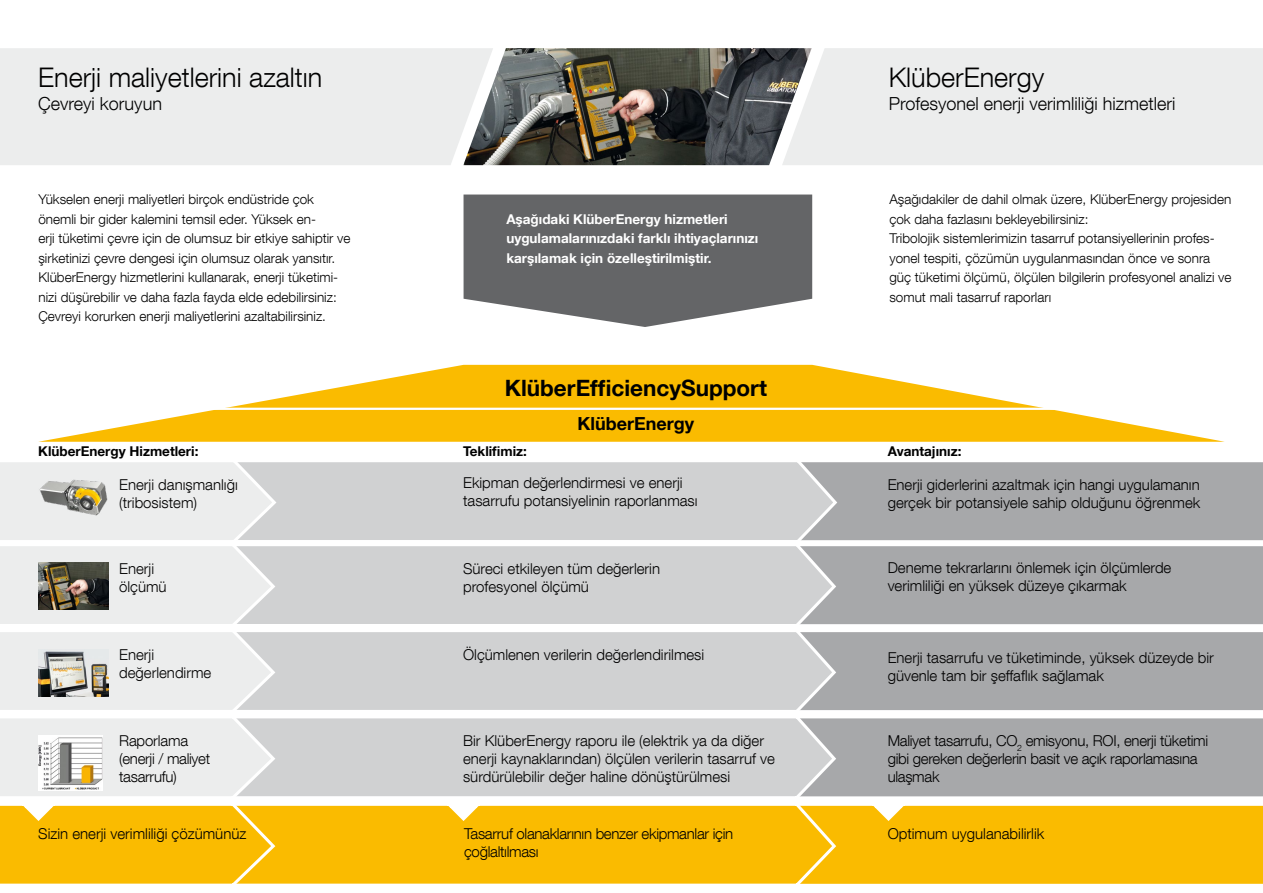
<style>
.page{position:relative;width:1263px;height:893px;background:#fff}
.page>*{position:absolute;margin:0;border:0;box-sizing:border-box;transform-origin:0 0}
.t1{font:300 27px "Helvetica Neue LT Com";color:#000}
.t2{font:700 22.5px "Helvetica Neue LT Com";color:#000}
.t3{font:300 18px "Helvetica Neue LT Com";color:#000}
.t4{font:700 18px "Helvetica Neue LT Com";color:#000}
.t5{font:300 15px/18px "Helvetica Neue LT Com";color:#000}
.t6{font:300 15px/18px "Helvetica Neue LT Com";letter-spacing:-.02em;color:#000}
.t7{font:300 13.5px/19.5px "Helvetica Neue LT Com";color:#000}
.t8{font:700 13.5px/19.5px "Helvetica Neue LT Com";color:#fff}
.t9{font:700 13.5px "Helvetica Neue LT Com";color:#000}
</style>
<div class="page">
<svg style="left:463px;top:195px;width:349px;height:132px;background:#747577"></svg>
<svg style="left:38px;top:365px;width:1187px;height:77px;fill:#fabb00"></svg>
<div style="left:279px;top:462px;width:470px;height:78px;background:#d0d1d2"></div>
<div style="left:279px;top:546px;width:470px;height:78px;background:#d0d1d2"></div>
<div style="left:279px;top:632px;width:470px;height:78px;background:#d0d1d2"></div>
<div style="left:279px;top:718px;width:470px;height:78px;background:#d0d1d2"></div>
<svg style="left:749px;top:462px;width:514px;height:422px;background:#bfb69a"></svg>
<svg style="left:279px;top:801px;width:559px;height:83px;background:#fac013"></svg>
<svg style="left:0;top:462px;width:279px;height:422px;background:#eee2bd"></svg>
<img style="left:38px;top:563px;width:71px;height:47px">
<img style="left:38px;top:649px;width:71px;height:47px">
<img style="left:38px;top:736px;width:65px;height:54px">
<div style="left:0;top:48px;width:463px;height:117px;background:#eceded"></div>
<div style="left:812px;top:48px;width:451px;height:117px;background:#eceded"></div>
<img style="left:38px;top:480px;width:72px;height:35px">
<hr style="left:193px;top:408px;width:864px;height:2px;background:#fff">
<img style="left:463px;top:48px;width:349px;height:117px">
<h1 class="t1" style="left:38px;top:61px;width:286px">Enerji maliyetlerini azaltın</h1>
<p class="t3" style="left:38px;top:92px;width:125px">Çevreyi koruyun</p>
<h1 class="t1" style="left:889px;top:61px;width:157px">KlüberEnergy</h1>
<p class="t3" style="left:889px;top:92px;width:288px">Profesyonel enerji verimliliği hizmetleri</p>
<p class="t7" style="left:38px;top:189px;width:314px">Yükselen enerji maliyetleri birçok endüstride çok önemli bir gider kalemini temsil eder. Yüksek en-<br>erji tüketimi çevre için de olumsuz bir etkiye sahiptir ve şirketinizi çevre dengesi için olumsuz olarak yansıtır.<br>KlüberEnergy hizmetlerini kullanarak, enerji tüketimi&shy;nizi düşürebilir ve daha fazla fayda elde edebilirsiniz:<br>Çevreyi korurken enerji maliyetlerini azaltabilirsiniz.</p>
<p class="t7" style="left:889px;top:189px;width:344px">Aşağıdakiler de dahil olmak üzere, KlüberEnergy projesiden çok daha fazlasını bekleyebilirsiniz:<br>Tribolojik sistemlerimizin tasarruf potansiyellerinin profes&shy;yonel tespiti, çözümün uygulanmasından önce ve sonra güç tüketimi ölçümü, ölçülen bilgilerin profesyonel analizi ve somut mali tasarruf raporları</p>
<p class="t8" style="left:506px;top:209px;width:254px">Aşağıdaki KlüberEnergy hizmetleri uygulamalarınızdaki farklı ihtiyaçlarınızı karşılamak için özelleştirilmiştir.</p>
<h2 class="t2" style="left:505px;top:374px;width:264px">KlüberEfficiencySupport</h2>
<p class="t4" style="left:577px;top:412px;width:118px">KlüberEnergy</p>
<p class="t9" style="left:38px;top:443px;width:162px">KlüberEnergy Hizmetleri:</p>
<p class="t9" style="left:463px;top:443px;width:65px">Teklifimiz:</p>
<p class="t9" style="left:888px;top:443px;width:75px">Avantajınız:</p>
<p class="t5" style="left:463px;top:473px;width:236px">Ekipman değerlendirmesi ve enerji tasarrufu potansiyelinin raporlanması</p>
<p class="t5" style="left:119px;top:476px;width:120px">Enerji danışmanlığı (tribosistem)</p>
<p class="t5" style="left:888px;top:476px;width:314px">Enerji giderlerini azaltmak için hangi uygulamanın gerçek bir potansiyele sahip olduğunu öğrenmek</p>
<p class="t5" style="left:119px;top:559px;width:49px">Enerji ölçümü</p>
<p class="t5" style="left:463px;top:559px;width:199px">Süreci etkileyen tüm değerlerin profesyonel ölçümü</p>
<p class="t5" style="left:888px;top:559px;width:285px">Deneme tekrarlarını önlemek için ölçümlerde verimliliği en yüksek düzeye çıkarmak</p>
<p class="t5" style="left:119px;top:645px;width:94px">Enerji değerlendirme</p>
<p class="t5" style="left:463px;top:646px;width:243px">Ölçümlenen verilerin değerlendirilmesi</p>
<p class="t5" style="left:888px;top:649px;width:328px">Enerji tasarrufu ve tüketiminde, yüksek düzeyde bir güvenle tam bir şeffaflık sağlamak</p>
<p class="t6" style="left:119px;top:732px;width:93px">Raporlama (enerji / maliyet tasarrufu)</p>
<p class="t5" style="left:463px;top:732px;width:313px">Bir KlüberEnergy raporu ile (elektrik ya da diğer enerji kaynaklarından) ölçülen verilerin tasarruf ve sürdürülebilir değer haline dönüştürülmesi</p>
<p class="t6" style="left:888px;top:732px;width:322px">Maliyet tasarrufu, CO<sub>2</sub> emisyonu, ROI, enerji tüketimi gibi gereken değerlerin basit ve açık raporlamasına ulaşmak</p>
<p class="t5" style="left:38px;top:824px;width:210px">Sizin enerji verimliliği çözümünüz</p>
<p class="t6" style="left:464px;top:824px;width:271px">Tasarruf olanaklarının benzer ekipmanlar için çoğlaltılması</p>
<p class="t5" style="left:888px;top:824px;width:158px">Optimum uygulanabilirlik</p>
</div>
